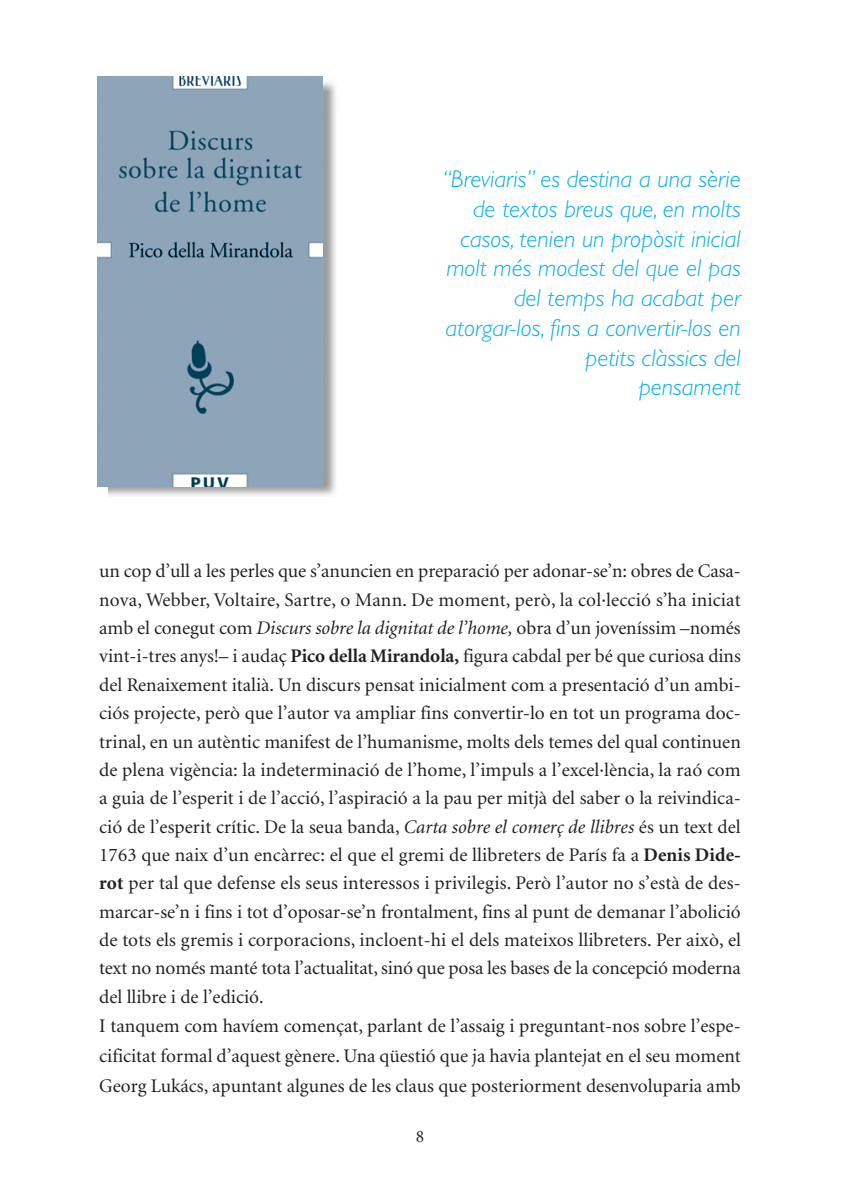
<style>
.page{position:relative;width:842px;height:1190px;background:#fff}
.page>*{position:absolute;margin:0;border:0;box-sizing:border-box;transform-origin:0 0}
.t1{font:italic 300 24.5px/29.8px "Gill Sans";color:#00aeef;text-align:right}
.t2{font:19.25px/28.5px "Minion";color:#231f20}
.t3{font:17.5px "Minion";color:#231f20}
.s1{font-style:italic}
.s2{font-weight:700}
</style>
<div class="page">
<img style="left:109px;top:77px;width:227px;height:419px">
<img style="left:97px;top:77px;width:225px;height:409px">
<p class="t1" style="left:442px;top:167px;width:300px">“Breviaris” es destina a una sèrie de textos breus que, en molts casos, tenien un propòsit inicial molt més modest del que el pas del temps ha acabat per atorgar-los, fins a convertir-los en petits clàssics del<br>pensament</p>
<p class="t2" style="left:99px;top:559px;width:643px">un cop d’ull a les perles que s’anuncien en preparació per adonar-se’n: obres de Casa&shy;nova, Webber, Voltaire, Sartre, o Mann. De moment, però, la col·lecció s’ha iniciat amb el conegut com <span class="s1">Discurs sobre la dignitat de l’home,</span> obra d’un joveníssim –només vint-i-tres anys!– i audaç <span class="s2">Pico della Mirandola,</span> figura cabdal per bé que curiosa dins del Renaixement italià. Un discurs pensat inicialment com a presentació d’un ambi&shy;ciós projecte, però que l’autor va ampliar fins convertir-lo en tot un programa doc&shy;trinal, en un autèntic manifest de l’humanisme, molts dels temes del qual continuen de plena vigència: la indeterminació de l’home, l’impuls a l’excel·lència, la raó com a guia de l’esperit i de l’acció, l’aspiració a la pau per mitjà del saber o la reivindica&shy;ció de l’esperit crític. De la seua banda, <span class="s1">Carta sobre el comerç de llibres</span> és un text del 1763 que naix d’un encàrrec: el que el gremi de llibreters de París fa a <span class="s2">Denis Dide&shy;rot</span> per tal que defense els seus interessos i privilegis. Però l’autor no s’està de des&shy;marcar-se’n i fins i tot d’oposar-se’n frontalment, fins al punt de demanar l’abolició de tots els gremis i corporacions, incloent-hi el dels mateixos llibreters. Per això, el text no només manté tota l’actualitat, sinó que posa les bases de la concepció moderna del llibre i de l’edició.<br>I tanquem com havíem començat, parlant de l’assaig i preguntant-nos sobre l’espe&shy;cificitat formal d’aquest gènere. Una qüestió que ja havia plantejat en el seu moment Georg Lukács, apuntant algunes de les claus que posteriorment desenvoluparia amb</p>
<p class="t3" style="left:416px;top:1129px;width:10px">8</p>
</div>
